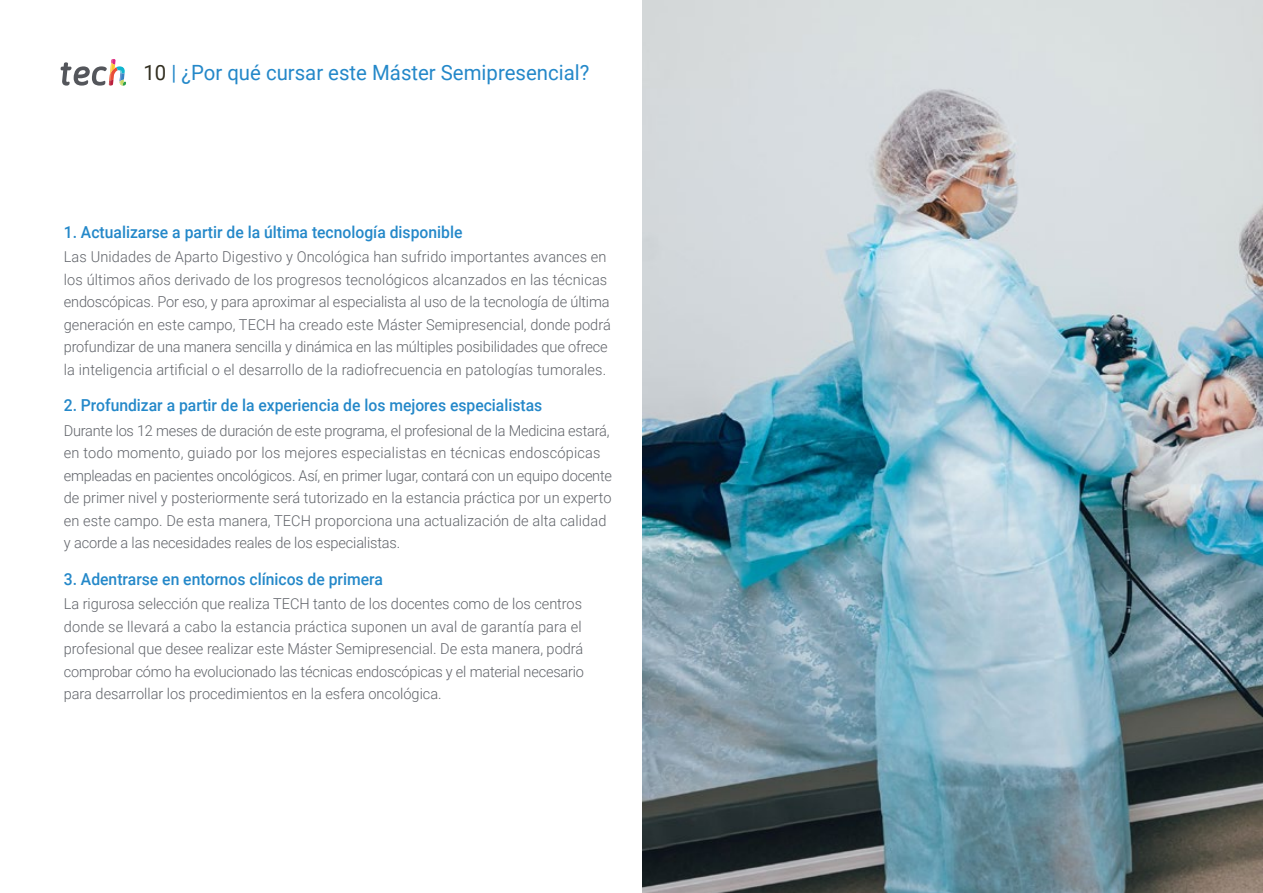
<style>
.page{position:relative;width:1263px;height:893px;background:#fff}
.page>*{position:absolute;margin:0;border:0;box-sizing:border-box;transform-origin:0 0}
.t1{font:21px "Roboto";color:#2488c9}
.t2{font:500 16.5px "Roboto";color:#2488c9;scale:.95 1}
.t3{font:300 15px/22.5px "Roboto";color:#61646a}
.s1{color:#312e20}
</style>
<div class="page">
<svg style="left:61px;top:59px;width:65px;height:27px"></svg>
<img style="left:642px;top:0;width:621px;height:893px">
<h1 class="t1" style="left:144px;top:57px;width:447px"><span class="s1">10</span> | ¿Por qué cursar este Máster Semipresencial?</h1>
<p class="t2" style="left:64px;top:220px;width:421px">1. Actualizarse a partir de la última tecnología disponible</p>
<p class="t3" style="left:64px;top:245px;width:549px">Las Unidades de Aparto Digestivo y Oncológica han sufrido importantes avances en los últimos años derivado de los progresos tecnológicos alcanzados en las técnicas endoscópicas. Por eso, y para aproximar al especialista al uso de la tecnología de última generación en este campo, TECH ha creado este Máster Semipresencial, donde podrá profundizar de una manera sencilla y dinámica en las múltiples posibilidades que ofrece la inteligencia artificial o el desarrollo de la radiofrecuencia en patologías tumorales.</p>
<p class="t2" style="left:64px;top:394px;width:505px">2. Profundizar a partir de la experiencia de los mejores especialistas</p>
<p class="t3" style="left:64px;top:419px;width:550px">Durante los 12 meses de duración de este programa, el profesional de la Medicina estará, en todo momento, guiado por los mejores especialistas en técnicas endoscópicas empleadas en pacientes oncológicos. Así, en primer lugar, contará con un equipo docente de primer nivel y posteriormente será tutorizado en la estancia práctica por un experto en este campo. De esta manera, TECH proporciona una actualización de alta calidad y acorde a las necesidades reales de los especialistas.</p>
<p class="t2" style="left:64px;top:567px;width:337px">3. Adentrarse en entornos clínicos de primera</p>
<p class="t3" style="left:64px;top:592px;width:522px">La rigurosa selección que realiza TECH tanto de los docentes como de los centros donde se llevará a cabo la estancia práctica suponen un aval de garantía para el profesional que desee realizar este Máster Semipresencial. De esta manera, podrá comprobar cómo ha evolucionado las técnicas endoscópicas y el material necesario para desarrollar los procedimientos en la esfera oncológica.</p>
</div>
